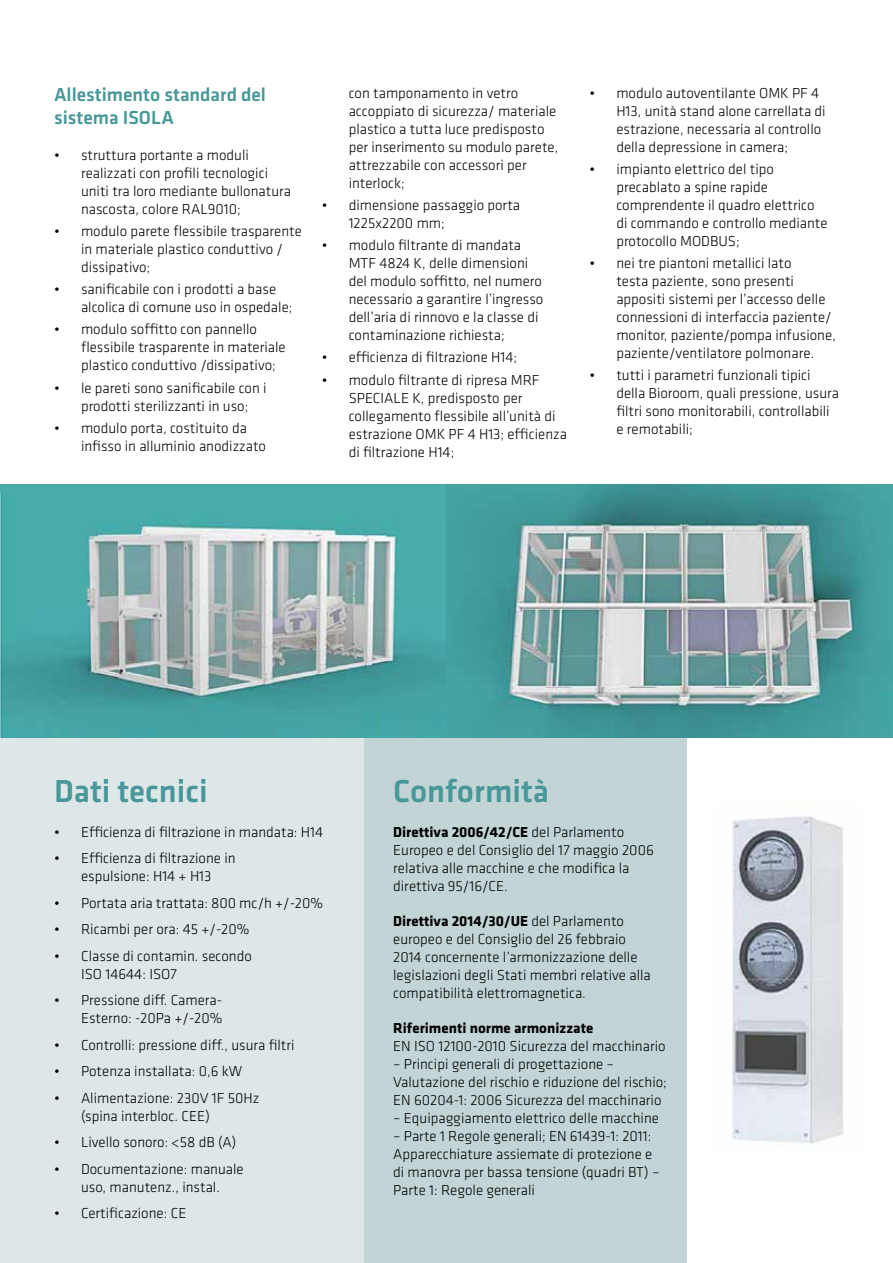
<style>
.page{position:relative;width:893px;height:1263px;background:#fff}
.page>*{position:absolute;margin:0;border:0;box-sizing:border-box;transform-origin:0 0}
.t1{font:500 33px "Klavika";color:#489799}
.t2{font:500 19.5px/23.4px "Klavika";color:#489799}
.t3{font:300 15px/18px "Klavika";color:#000}
.t4{font:700 15px "Klavika";color:#000}
.s1{font-weight:700}
</style>
<div class="page">
<div style="left:0;top:737px;width:364px;height:526px;background:#dde7e8"></div>
<div style="left:364px;top:737px;width:365px;height:526px;background:#c2d4d6"></div>
<div style="left:687px;top:737px;width:206px;height:526px;background:#fff"></div>
<img style="left:732px;top:816px;width:112px;height:332px">
<img style="left:0;top:485px;width:446px;height:252px">
<img style="left:446px;top:485px;width:447px;height:252px">
<h2 class="t2" style="left:54px;top:83px;width:214px">Allestimento standard del sistema ISOLA</h2>
<p class="t3" style="left:81px;top:146px;width:212px;text-indent:-27px">• struttura portante a moduli realizzati con profili tecnologici uniti tra loro mediante bullonatura nascosta, colore RAL9010;</p>
<p class="t3" style="left:81px;top:222px;width:223px;text-indent:-27px">• modulo parete flessibile trasparente in materiale plastico conduttivo / dissipativo;</p>
<p class="t3" style="left:81px;top:280px;width:213px;text-indent:-27px">• sanificabile con i prodotti a base alcolica di comune uso in ospedale;</p>
<p class="t3" style="left:81px;top:321px;width:206px;text-indent:-27px">• modulo soffitto con pannello flessibile trasparente in materiale plastico conduttivo /dissipativo;</p>
<p class="t3" style="left:54px;top:379px;width:214px;text-align:center">• le pareti sono sanificabile con i prodotti sterilizzanti in uso;</p>
<p class="t3" style="left:81px;top:419px;width:187px;text-indent:-27px">• modulo porta, costituito da infisso in alluminio anodizzato</p>
<p class="t3" style="left:349px;top:84px;width:211px">con tamponamento in vetro accoppiato di sicurezza/ materiale plastico a tutta luce predisposto per inserimento su modulo parete, attrezzabile con accessori per interlock;</p>
<p class="t3" style="left:349px;top:196px;width:173px;text-indent:-27px">• dimensione passaggio porta<br>1225x2200 mm;</p>
<p class="t3" style="left:349px;top:236px;width:196px;text-indent:-27px">• modulo filtrante di mandata<br>MTF 4824 K, delle dimensioni del modulo soffitto, nel numero necessario a garantire l’ingresso dell’aria di rinnovo e la classe di contaminazione richiesta;</p>
<p class="t3" style="left:322px;top:349px;width:197px">• efficienza di filtrazione H14;</p>
<p class="t3" style="left:349px;top:371px;width:220px;text-indent:-27px">• modulo filtrante di ripresa MRF<br>SPECIALE K, predisposto per collegamento flessibile all’unità di estrazione OMK PF 4 H13; efficienza di filtrazione H14;</p>
<p class="t3" style="left:616px;top:84px;width:211px;text-indent:-27px">• modulo autoventilante OMK PF 4<br>H13, unità stand alone carrellata di estrazione, necessaria al controllo della depressione in camera;</p>
<p class="t3" style="left:616px;top:160px;width:213px;text-indent:-27px">• impianto elettrico del tipo precablato a spine rapide comprendente il quadro elettrico di commando e controllo mediante protocollo MODBUS;</p>
<p class="t3" style="left:616px;top:254px;width:221px;text-indent:-27px">• nei tre piantoni metallici lato<br>testa paziente, sono presenti appositi sistemi per l’accesso delle connessioni di interfaccia paziente/ monitor, paziente/pompa infusione, paziente/ventilatore polmonare.</p>
<p class="t3" style="left:616px;top:367px;width:224px;text-indent:-27px">• tutti i parametri funzionali tipici della Bioroom, quali pressione, usura filtri sono monitorabili, controllabili e remotabili;</p>
<h1 class="t1" style="left:54px;top:773px;width:155px">Dati tecnici</h1>
<p class="t3" style="left:54px;top:823px;width:271px">• Efficienza di filtrazione in mandata: H14</p>
<p class="t3" style="left:54px;top:849px;width:183px;text-align:center">• Efficienza di filtrazione in espulsione: H14 + H13</p>
<p class="t3" style="left:54px;top:894px;width:271px">• Portata aria trattata: 800 mc/h +/-20%</p>
<p class="t3" style="left:54px;top:920px;width:197px">• Ricambi per ora: 45 +/-20%</p>
<p class="t3" style="left:81px;top:947px;width:172px;text-indent:-27px">• Classe di contamin. secondo<br>ISO 14644: ISO7</p>
<p class="t3" style="left:54px;top:991px;width:170px;text-align:right">• Pressione diff. Camera-<br>Esterno: -20Pa +/-20%</p>
<p class="t3" style="left:54px;top:1036px;width:242px">• Controlli: pressione diff., usura filtri</p>
<p class="t3" style="left:54px;top:1062px;width:190px">• Potenza installata: 0,6 kW</p>
<p class="t3" style="left:81px;top:1089px;width:180px;text-indent:-27px">• Alimentazione: 230V 1F 50Hz (spina interbloc. CEE)</p>
<p class="t3" style="left:54px;top:1133px;width:184px">• Livello sonoro: &lt;58 dB (A)</p>
<p class="t3" style="left:54px;top:1160px;width:191px;text-align:center">• Documentazione: manuale uso, manutenz., instal.</p>
<p class="t3" style="left:54px;top:1204px;width:134px">• Certificazione: CE</p>
<h1 class="t1" style="left:393px;top:773px;width:157px">Conformità</h1>
<p class="t3" style="left:393px;top:823px;width:262px"><span class="s1">Direttiva 2006/42/CE</span> del Parlamento Europeo e del Consiglio del 17 maggio 2006 relativa alle macchine e che modifica la direttiva 95/16/CE.</p>
<p class="t3" style="left:393px;top:912px;width:259px"><span class="s1">Direttiva 2014/30/UE</span> del Parlamento europeo e del Consiglio del 26 febbraio 2014 concernente l’armonizzazione delle legislazioni degli Stati membri relative alla compatibilità elettromagnetica.</p>
<p class="t4" style="left:393px;top:1019px;width:202px">Riferimenti norme armonizzate</p>
<p class="t3" style="left:393px;top:1037px;width:274px">EN ISO 12100-2010 Sicurezza del macchinario</p>
<p class="t3" style="left:393px;top:1055px;width:275px">– Principi generali di progettazione –<br>Valutazione del rischio e riduzione del rischio;<br>EN 60204-1: 2006 Sicurezza del macchinario</p>
<p class="t3" style="left:393px;top:1109px;width:267px">– Equipaggiamento elettrico delle macchine</p>
<p class="t3" style="left:393px;top:1127px;width:268px">– Parte 1 Regole generali; EN 61439-1: 2011:<br>Apparecchiature assiemate di protezione e di manovra per bassa tensione (quadri BT) – Parte 1: Regole generali</p>
</div>
